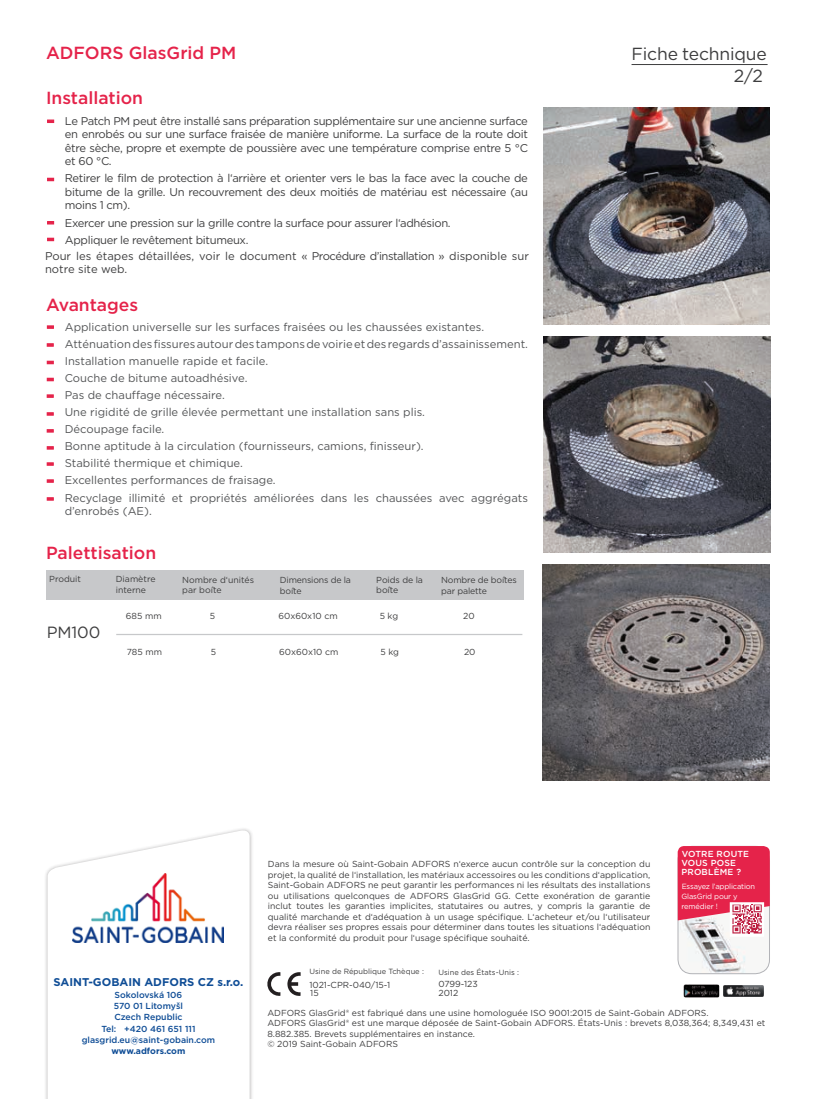
<style>
.page{position:relative;width:815px;height:1099px;background:#fff}
.page>*{position:absolute;margin:0;border:0;box-sizing:border-box;transform-origin:0 0}
.t1{font:500 17.5px "Gotham";color:#e5234a}
.t2{font:17.5px/22.5px "Gotham";letter-spacing:-.01em;color:#3e3e3f;text-align:right}
.t3{font:16.25px "Gotham";letter-spacing:-.01em;color:#3e3e3f}
.t4{font:11.25px/17px "Gotham";color:#545557}
.t5{font:11.25px/13.5px "Gotham";letter-spacing:-.03em;color:#3e3e3f;text-align:justify}
.t6{font:11.25px/13.5px "Gotham";color:#3e3e3f}
.t7{font:700 11.25px "Gotham";color:#0f4d96}
.t8{font:8.75px/10.5px "Gotham";color:#3e3e3f}
.t9{font:8.75px/10.5px "Gotham";color:#3e3e3f}
.t10{font:500 8.75px/11.2px "Gotham";color:#0f4d96;text-align:center}
.t11{font:8.75px/11.2px "Gotham";letter-spacing:-.02em;color:#3e3e3f}
.t12{font:500 8.75px/9.4px "Gotham";letter-spacing:.02em;color:#fff}
.t13{font:700 8.75px "Gotham";color:#0f4d96}
.t14{font:7.5px "Gotham";color:#3e3e3f}
.t15{font:7.5px/10px "Gotham";letter-spacing:-.02em;color:#fff}
</style>
<div class="page">
<hr style="left:632px;top:64px;width:136px;height:1px;background:#3e3e3f">
<svg style="left:47px;top:325px;width:7px;height:4px"></svg>
<svg style="left:47px;top:412px;width:7px;height:4px"></svg>
<svg style="left:47px;top:446px;width:7px;height:3px"></svg>
<svg style="left:47px;top:394px;width:7px;height:4px"></svg>
<svg style="left:47px;top:429px;width:7px;height:3px"></svg>
<img style="left:543px;top:108px;width:227px;height:216px">
<svg style="left:47px;top:343px;width:7px;height:4px"></svg>
<svg style="left:47px;top:378px;width:7px;height:3px"></svg>
<img style="left:543px;top:336px;width:227px;height:216px">
<img style="left:542px;top:564px;width:227px;height:216px">
<svg style="left:47px;top:238px;width:7px;height:3px"></svg>
<svg style="left:47px;top:221px;width:7px;height:3px"></svg>
<svg style="left:47px;top:178px;width:7px;height:3px"></svg>
<svg style="left:47px;top:119px;width:7px;height:4px"></svg>
<svg style="left:47px;top:462px;width:7px;height:4px"></svg>
<svg style="left:47px;top:497px;width:7px;height:3px"></svg>
<svg style="left:47px;top:479px;width:7px;height:4px"></svg>
<svg style="left:47px;top:361px;width:7px;height:3px"></svg>
<div style="left:46px;top:570px;width:478px;height:29px;background:#c7c8ca"></div>
<hr style="left:116px;top:634px;width:406px;height:1px;background:#c7c8ca">
<svg style="left:287px;top:972px;width:14px;height:23px"></svg>
<svg style="left:267px;top:972px;width:13px;height:24px"></svg>
<img style="left:678px;top:933px;width:91px;height:40px">
<div style="left:678px;top:846px;width:92px;height:128px;border:1px solid #b2b3b7;border-radius:14px"></div>
<svg style="left:730px;top:933px;width:34px;height:3px"></svg>
<svg style="left:678px;top:846px;width:92px;height:87px;background:#e44b6a"></svg>
<img style="left:724px;top:985px;width:40px;height:11px">
<img style="left:683px;top:984px;width:36px;height:13px">
<div style="left:44px;top:826px;width:209px;height:272px;background:#231f20;opacity:.3"></div>
<svg style="left:48px;top:828px;width:202px;height:270px"></svg>
<img style="left:72px;top:873px;width:151px;height:69px">
<h1 class="t1" style="left:46px;top:43px;width:192px">ADFORS GlasGrid PM</h1>
<h1 class="t1" style="left:46px;top:88px;width:99px">Installation</h1>
<p class="t5" style="left:65px;top:114px;width:465px">Le Patch PM peut être installé sans préparation supplémentaire sur une ancienne surface en enrobés ou sur une surface fraisée de manière uniforme. La surface de la route doit être sèche, propre et exempte de poussière avec une température comprise entre 5 °C et 60 °C.</p>
<p class="t5" style="left:65px;top:171px;width:465px">Retirer le film de protection à l‘arrière et orienter vers le bas la face avec la couche de bitume de la grille. Un recouvrement des deux moitiés de matériau est nécessaire (au moins 1 cm).</p>
<p class="t5" style="left:65px;top:214px;width:387px;line-height:17px">Exercer une pression sur la grille contre la surface pour assurer l‘adhésion.<br>Appliquer le revêtement bitumeux.</p>
<p class="t6" style="left:45px;top:249px;width:485px">Pour les étapes détaillées, voir le document « Procédure d’installation » disponible sur notre site web.</p>
<h1 class="t1" style="left:46px;top:295px;width:94px">Avantages</h1>
<p class="t4" style="left:65px;top:318px;width:465px">Application universelle sur les surfaces fraisées ou les chaussées existantes.<br>Atténuation des fissures autour des tampons de voirie et des regards d’assainissement.<br>Installation manuelle rapide et facile.<br>Couche de bitume autoadhésive.<br>Pas de chauffage nécessaire.<br>Une rigidité de grille élevée permettant une installation sans plis.<br>Découpage facile.<br>Bonne aptitude à la circulation (fournisseurs, camions, finisseur).<br>Stabilité thermique et chimique.<br>Excellentes performances de fraisage.<br>Recyclage illimité et propriétés améliorées dans les chaussées avec aggrégats</p>
<p class="t4" style="left:65px;top:502px;width:88px">d’enrobés (AE).</p>
<h1 class="t1" style="left:46px;top:542px;width:112px">Palettisation</h1>
<p class="t8" style="left:49px;top:573px;width:33px">Produit</p>
<h2 class="t3" style="left:47px;top:621px;width:55px">PM100</h2>
<p class="t8" style="left:116px;top:573px;width:41px">Diamètre interne</p>
<p class="t8" style="left:182px;top:574px;width:73px">Nombre d‘unités par boîte</p>
<p class="t11" style="left:441px;top:574px;width:77px">Nombre de boîtes par palette</p>
<p class="t8" style="left:376px;top:574px;width:48px">Poids de la boîte</p>
<p class="t11" style="left:280px;top:574px;width:73px">Dimensions de la boîte</p>
<p class="t8" style="left:126px;top:610px;width:37px">685 mm</p>
<p class="t8" style="left:210px;top:610px;width:7px">5</p>
<p class="t8" style="left:278px;top:610px;width:61px">60x60x10 cm</p>
<p class="t8" style="left:380px;top:610px;width:20px">5 kg</p>
<p class="t8" style="left:463px;top:610px;width:13px">20</p>
<p class="t8" style="left:127px;top:646px;width:37px">785 mm</p>
<p class="t8" style="left:211px;top:646px;width:7px">5</p>
<p class="t8" style="left:279px;top:646px;width:61px">60x60x10 cm</p>
<p class="t8" style="left:380px;top:646px;width:20px">5 kg</p>
<p class="t8" style="left:464px;top:646px;width:13px">20</p>
<h1 class="t2" style="left:632px;top:42px;width:137px">Fiche technique<br>2/2</h1>
<p class="t7" style="left:54px;top:975px;width:191px">SAINT-GOBAIN ADFORS CZ s.r.o.</p>
<p class="t10" style="left:82px;top:988px;width:135px">Sokolovská 106<br>570 01 Litomyšl<br>Czech Republic<br>Tel: +420 461 651 111 glasgrid.eu@saint-gobain.com</p>
<p class="t13" style="left:112px;top:1045px;width:75px">www.adfors.com</p>
<p class="t8" style="left:268px;top:858px;width:384px;text-align:justify">Dans la mesure où Saint-Gobain ADFORS n‘exerce aucun contrôle sur la conception du projet, la qualité de l‘installation, les matériaux accessoires ou les conditions d‘application, Saint-Gobain ADFORS ne peut garantir les performances ni les résultats des installations ou utilisations quelconques de ADFORS GlasGrid GG. Cette exonération de garantie inclut toutes les garanties implicites, statutaires ou autres, y compris la garantie de qualité marchande et d‘adéquation à un usage spécifique. L‘acheteur et/ou l‘utilisateur devra réaliser ses propres essais pour déterminer dans toutes les situations l‘adéquation et la conformité du produit pour l‘usage spécifique souhaité.</p>
<p class="t14" style="left:309px;top:967px;width:116px">Usine de République Tchèque :</p>
<p class="t8" style="left:309px;top:980px;width:82px;line-height:8.5px">1021-CPR-040/15-1<br>15</p>
<p class="t14" style="left:438px;top:968px;width:82px">Usine des États-Unis :</p>
<p class="t8" style="left:438px;top:979px;width:41px;line-height:8.5px">0799-123<br>2012</p>
<p class="t12" style="left:681px;top:848px;width:69px">VOTRE ROUTE<br>VOUS POSE<br>PROBLÈME ?</p>
<p class="t15" style="left:681px;top:881px;width:75px">Essayez l’application<br>GlasGrid pour y remédier !</p>
<p class="t9" style="left:267px;top:1007px;width:500px">ADFORS GlasGrid® est fabriqué dans une usine homologuée ISO 9001:2015 de Saint-Gobain ADFORS.<br>ADFORS GlasGrid® est une marque déposée de Saint-Gobain ADFORS. États-Unis : brevets 8,038,364; 8,349,431 et 8.882.385. Brevets supplémentaires en instance.<br>© 2019 Saint-Gobain ADFORS</p>
</div>
